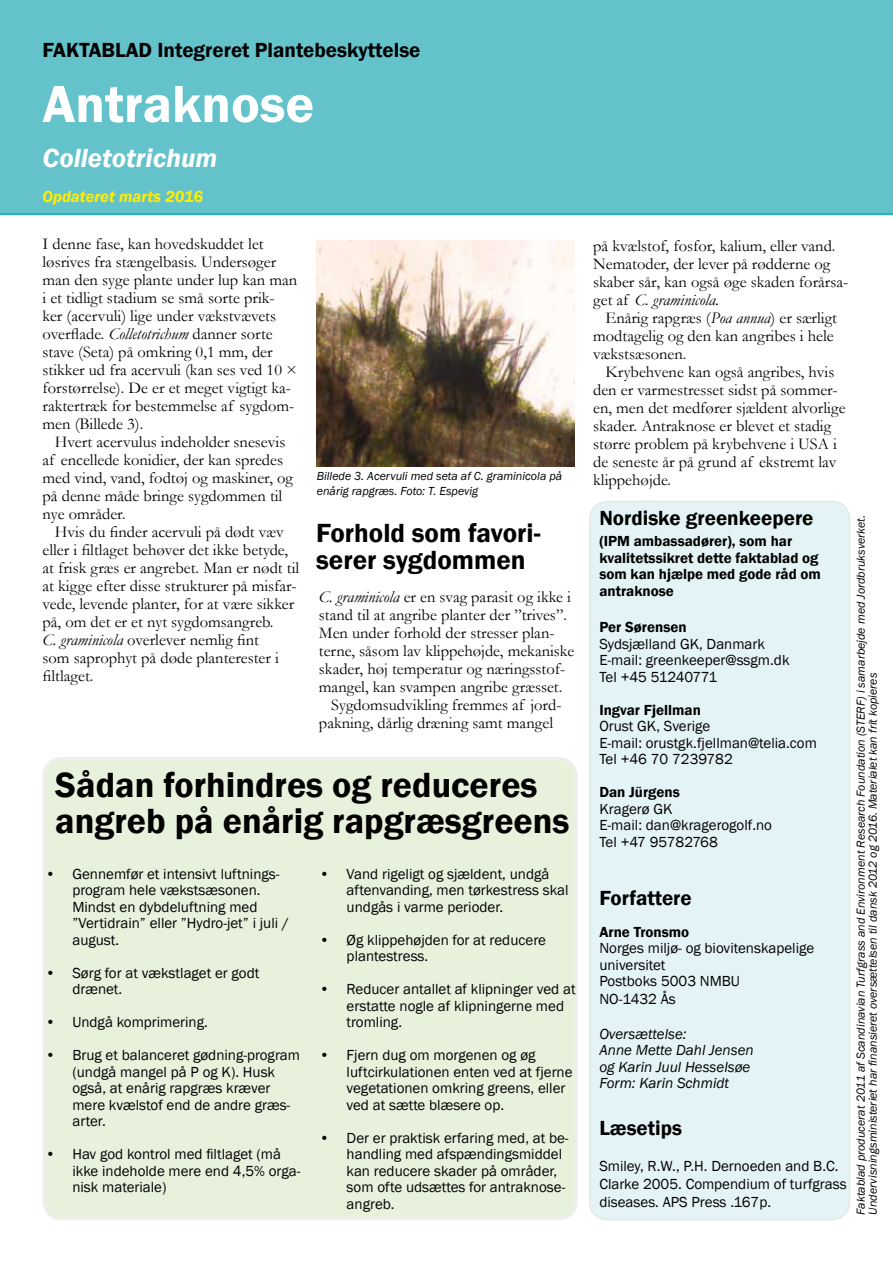
<style>
.page{position:relative;width:893px;height:1263px;background:#fff}
.page>*{position:absolute;margin:0;border:0;box-sizing:border-box;transform-origin:0 0}
.t1{font:600 54px "Franklin Gothic";color:#fff}
.t2{font:600 36px/36px "Franklin Gothic";color:#000}
.t3{font:600 27px/27px "Franklin Gothic";color:#000}
.t4{font:italic 600 27px "Franklin Gothic";color:#fff}
.t5{font:600 21px "Franklin Gothic";color:#000}
.t6{font:16.5px/18px "Garamond";color:#000}
.t7{font:italic 600 16.5px "Franklin Gothic";color:#ffed00}
.t8{font:15px/16.5px "Franklin Gothic";color:#000}
.t9{font:600 15px/16.5px "Franklin Gothic";color:#000}
.t10{font:italic 15px/16.5px "Franklin Gothic";color:#000}
.t11{font:italic 12px/14.4px "Franklin Gothic";color:#000}
.s1{font-style:italic}
</style>
<div class="page">
<div style="left:44px;top:758px;width:532px;height:461px;background:#e8f1dc;border-radius:18px"></div>
<div style="left:43px;top:757px;width:535px;height:463px;border:3px solid #d6d6d6;border-radius:18px"></div>
<div style="left:590px;top:501px;width:260px;height:719px;background:#e4f3f5;border-radius:18px"></div>
<div style="left:589px;top:501px;width:261px;height:719px;border:2px solid #d6d6d6;border-radius:18px"></div>
<div style="left:0;top:0;width:893px;height:215px;background:#64c2cb"></div>
<img style="left:317px;top:241px;width:257px;height:226px">
<p class="t5" style="left:43px;top:37px;width:379px">Faktablad Integreret Plantebeskyttelse</p>
<h1 class="t1" style="left:43px;top:71px;width:273px">Antraknose</h1>
<h3 class="t4" style="left:43px;top:141px;width:177px">Colletotrichum</h3>
<p class="t7" style="left:43px;top:186px;width:162px">Opdateret marts 2016</p>
<p class="t6" style="left:43px;top:234px;width:256px">I denne fase, kan hovedskuddet let løsrives fra stængelbasis. Undersøger man den syge plante under lup kan man i et tidligt stadium se små sorte prik&shy;ker (acervuli) lige under vækstvævets overflade. <span class="s1">Colletotrichum</span> danner sorte stave (Seta) på omkring 0,1 mm, der stikker ud fra acervuli (kan ses ved 10 × forstørrelse). De er et meget vigtigt ka&shy;raktertræk for bestemmelse af sygdom&shy;men (Billede 3).</p>
<p class="t6" style="left:43px;top:432px;width:252px;text-indent:12px">Hvert acervulus indeholder snesevis af encellede konidier, der kan spredes med vind, vand, fodtøj og maskiner, og på denne måde bringe sygdommen til nye områder.</p>
<p class="t6" style="left:43px;top:522px;width:258px;text-indent:12px">Hvis du finder acervuli på dødt væv eller i filtlaget behøver det ikke betyde, at frisk græs er angrebet. Man er nødt til at kigge efter disse strukturer på misfar&shy;vede, levende planter, for at være sikker på, om det er et nyt sygdomsangreb.<br><span class="s1">C. graminicola</span> overlever nemlig fint<br>som saprophyt på døde planterester i filtlaget.</p>
<p class="t11" style="left:317px;top:469px;width:247px">Billede 3. Acervuli med seta af C. graminicola på enårig rapgræs. Foto: T. Espevig</p>
<h3 class="t3" style="left:316px;top:520px;width:226px">Forhold som favori&shy;serer sygdommen</h3>
<p class="t6" style="left:319px;top:587px;width:254px"><span class="s1">C. graminicola</span> er en svag parasit og ikke i</p>
<p class="t6" style="left:319px;top:605px;width:250px">stand til at angribe planter der ”trives”.</p>
<p class="t6" style="left:319px;top:623px;width:237px">Men under forhold der stresser plan-</p>
<p class="t6" style="left:319px;top:641px;width:257px">terne, såsom lav klippehøjde, mekaniske</p>
<p class="t6" style="left:319px;top:659px;width:248px">skader, høj temperatur og næringsstof-</p>
<p class="t6" style="left:319px;top:677px;width:245px">mangel, kan svampen angribe græsset.</p>
<p class="t6" style="left:331px;top:695px;width:232px">Sygdomsudvikling fremmes af jord-</p>
<p class="t6" style="left:319px;top:713px;width:236px">pakning, dårlig dræning samt mangel</p>
<h2 class="t2" style="left:55px;top:767px;width:516px">Sådan forhindres og reduceres angreb på enårig rapgræsgreens</h2>
<p class="t8" style="left:72px;top:866px;width:218px;text-indent:-27px">• Gennemfør et intensivt luftnings&shy;program hele vækstsæsonen.<br>Mindst en dybdeluftning med ”Vertidrain” eller ”Hydro-jet” i juli / august.</p>
<p class="t8" style="left:72px;top:965px;width:189px;text-indent:-27px">• Sørg for at vækstlaget er godt drænet.</p>
<p class="t8" style="left:45px;top:1014px;width:164px">• Undgå komprimering.</p>
<p class="t8" style="left:72px;top:1047px;width:229px;text-indent:-27px">• Brug et balanceret gødning-program (undgå mangel på P og K). Husk også, at enårig rapgræs kræver mere kvælstof end de andre græs&shy;arter.</p>
<p class="t8" style="left:72px;top:1146px;width:230px;text-indent:-27px">• Hav god kontrol med filtlaget (må ikke indeholde mere end 4,5% orga&shy;nisk materiale)</p>
<p class="t8" style="left:347px;top:866px;width:223px;text-indent:-27px">• Vand rigeligt og sjældent, undgå aftenvanding, men tørkestress skal undgås i varme perioder.</p>
<p class="t8" style="left:347px;top:932px;width:201px;text-indent:-27px">• Øg klippehøjden for at reducere plantestress.</p>
<p class="t8" style="left:347px;top:981px;width:230px;text-indent:-27px">• Reducer antallet af klipninger ved at erstatte nogle af klipningerne med tromling.</p>
<p class="t8" style="left:347px;top:1047px;width:227px;text-indent:-27px">• Fjern dug om morgenen og øg luftcirkulationen enten ved at fjerne vegetationen omkring greens, eller ved at sætte blæsere op.</p>
<p class="t8" style="left:347px;top:1130px;width:224px;text-indent:-27px">• Der er praktisk erfaring med, at be&shy;handling med afspændingsmiddel kan reducere skader på områder, som ofte udsættes for antraknose&shy;angreb.</p>
<p class="t6" style="left:593px;top:236px;width:257px">på kvælstof, fosfor, kalium, eller vand.<br>Nematoder, der lever på rødderne og skaber sår, kan også øge skaden forårsa&shy;get af <span class="s1">C. graminicola.</span></p>
<p class="t6" style="left:593px;top:308px;width:245px;text-indent:12px">Enårig rapgræs (<span class="s1">Poa annua</span>) er særligt modtagelig og den kan angribes i hele vækstsæsonen.</p>
<p class="t6" style="left:593px;top:362px;width:254px;text-indent:12px">Krybehvene kan også angribes, hvis den er varmestresset sidst på sommer&shy;en, men det medfører sjældent alvorlige skader. Antraknose er blevet et stadig større problem på krybehvene i USA i de seneste år på grund af ekstremt lav klippehøjde.</p>
<p class="t5" style="left:599px;top:505px;width:216px">Nordiske greenkeepere</p>
<p class="t9" style="left:599px;top:533px;width:223px">(IPM ambassadører), som har kvalitetssikret dette faktablad og som kan hjælpe med gode råd om antraknose</p>
<p class="t9" style="left:599px;top:619px;width:89px">Per Sørensen</p>
<p class="t8" style="left:599px;top:636px;width:192px">Sydsjælland GK, Danmark<br>E-mail: greenkeeper@ssgm.dk<br>Tel +45 51240771</p>
<p class="t9" style="left:599px;top:701px;width:103px">Ingvar Fjellman</p>
<p class="t8" style="left:599px;top:718px;width:219px">Orust GK, Sverige<br>E-mail: orustgk.fjellman@telia.com<br>Tel +46 70 7239782</p>
<p class="t9" style="left:599px;top:784px;width:82px">Dan Jürgens</p>
<p class="t8" style="left:599px;top:801px;width:174px">Kragerø GK<br>E-mail: dan@kragerogolf.no<br>Tel +47 95782768</p>
<p class="t5" style="left:599px;top:884px;width:94px">Forfattere</p>
<p class="t9" style="left:599px;top:924px;width:91px">Arne Tronsmo</p>
<p class="t8" style="left:599px;top:940px;width:216px">Norges miljø- og biovitenskapelige universitet<br>Postboks 5003 NMBU</p>
<p class="t8" style="left:599px;top:991px;width:78px">NO-1432 Ås</p>
<p class="t10" style="left:599px;top:1026px;width:156px">Oversættelse:<br>Anne Mette Dahl Jensen og Karin Juul Hesselsøe<br>Form: Karin Schmidt</p>
<p class="t5" style="left:599px;top:1115px;width:84px">Læsetips</p>
<p class="t8" style="left:599px;top:1157px;width:249px;line-height:18px">Smiley, R.W., P.H. Dernoeden and B.C.<br>Clarke 2005. Compendium of turfgrass diseases. APS Press .167p.</p>
<p class="t11" style="left:855px;top:1214px;width:701px;line-height:12px;rotate:-90deg">Faktablad producerat 2011 af Scandinavian Turfgrass and Environment Research Foundation (STERF) i samarbejde med Jordbruksverket.<br>Undervisningsministeriet har finansieret oversættelsen til dansk 2012 og 2016. Materialet kan frit kopieres</p>
</div>
